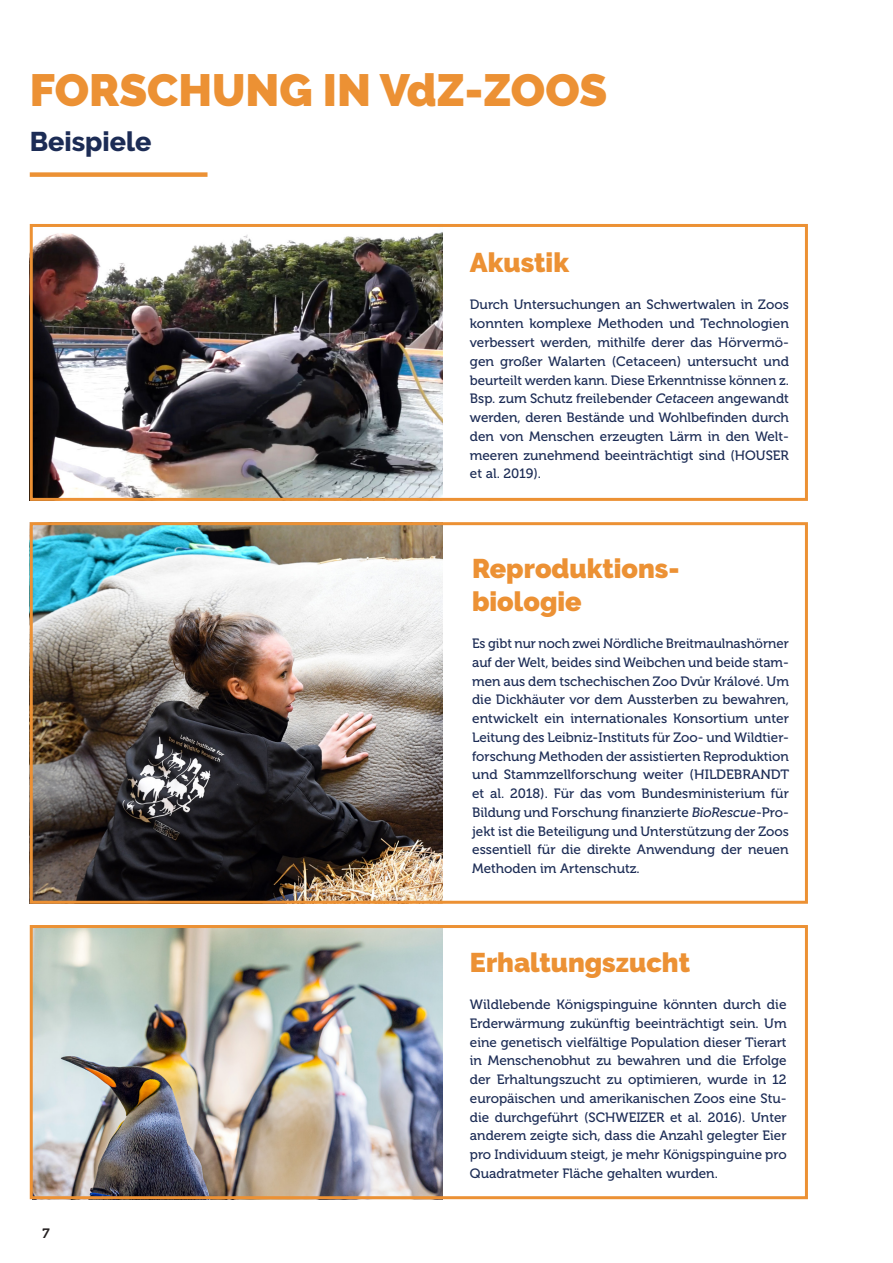
<style>
.page{position:relative;width:893px;height:1263px;background:#fff}
.page>*{position:absolute;margin:0;border:0;box-sizing:border-box;transform-origin:0 0}
.t1{font:900 45px "Raleway";color:#ec9134}
.Fliesstext{font:900 27px "Raleway";color:#ec9134}
.t2{font:800 27px "Raleway";color:#1c2c55}
.Fliesstext-2{font:13.5px/18.8px "Museo 500";color:#1c2c55;text-align:justify}
.t3{font:13.5px "Museo 700";color:#231f20}
.s1{font-style:italic}
</style>
<div class="page">
<img style="left:34px;top:232px;width:408px;height:265px">
<div style="left:30px;top:224px;width:778px;height:277px;border:3px solid #ec9134"></div>
<img style="left:34px;top:526px;width:408px;height:374px">
<div style="left:30px;top:522px;width:778px;height:382px;border:3px solid #ec9134"></div>
<div style="left:30px;top:172px;width:177px;height:5px;background:#ec9134"></div>
<img style="left:34px;top:929px;width:408px;height:266px">
<div style="left:30px;top:925px;width:778px;height:274px;border:3px solid #ec9134"></div>
<p class="t1" style="left:30px;top:64px;width:579px">FORSCHUNG IN VdZ-ZOOS</p>
<p class="t2" style="left:30px;top:126px;width:123px">Beispiele</p>
<p class="Fliesstext" style="left:470px;top:247px;width:101px">Akustik</p>
<p class="Fliesstext-2" style="left:470px;top:296px;width:321px">Durch Untersuchungen an Schwertwalen in Zoos konnten komplexe Methoden und Technologien verbessert werden, mithilfe derer das Hörvermö&shy;gen großer Walarten (Cetaceen) untersucht und beurteilt werden kann. Diese Erkenntnisse können z.<br>Bsp. zum Schutz freilebender <span class="s1">Cetaceen</span> angewandt werden, deren Bestände und Wohlbefinden durch den von Menschen erzeugten Lärm in den Welt&shy;meeren zunehmend beeinträchtigt sind (HOUSER et al. 2019).</p>
<p class="Fliesstext" style="left:472px;top:553px;width:209px">Reproduktions-</p>
<p class="Fliesstext" style="left:472px;top:585px;width:111px">biologie</p>
<p class="Fliesstext-2" style="left:472px;top:634px;width:319px">Es gibt nur noch zwei Nördliche Breitmaulnashörner auf der Welt, beides sind Weibchen und beide stam&shy;men aus dem tschechischen Zoo Dvůr Králové. Um die Dickhäuter vor dem Aussterben zu bewahren, entwickelt ein internationales Konsortium unter Leitung des Leibniz-Instituts für Zoo- und Wildtier&shy;forschung Methoden der assistierten Reproduktion und Stammzellforschung weiter (HILDEBRANDT et al. 2018). Für das vom Bundesministerium für Bildung und Forschung finanzierte <span class="s1">BioRescue</span>-Pro&shy;jekt ist die Beteiligung und Unterstützung der Zoos essentiell für die direkte Anwendung der neuen Methoden im Artenschutz.</p>
<p class="t3" style="left:43px;top:1226px;width:9px">7</p>
<p class="Fliesstext" style="left:470px;top:946px;width:222px">Erhaltungszucht</p>
<p class="Fliesstext-2" style="left:470px;top:995px;width:318px">Wildlebende Königspinguine könnten durch die Erderwärmung zukünftig beeinträchtigt sein. Um eine genetisch vielfältige Population dieser Tierart in Menschenobhut zu bewahren und die Erfolge der Erhaltungszucht zu optimieren, wurde in 12 europäischen und amerikanischen Zoos eine Stu&shy;die durchgeführt (SCHWEIZER et al. 2016). Unter anderem zeigte sich, dass die Anzahl gelegter Eier pro Individuum steigt, je mehr Königspinguine pro Quadratmeter Fläche gehalten wurden.</p>
</div>
